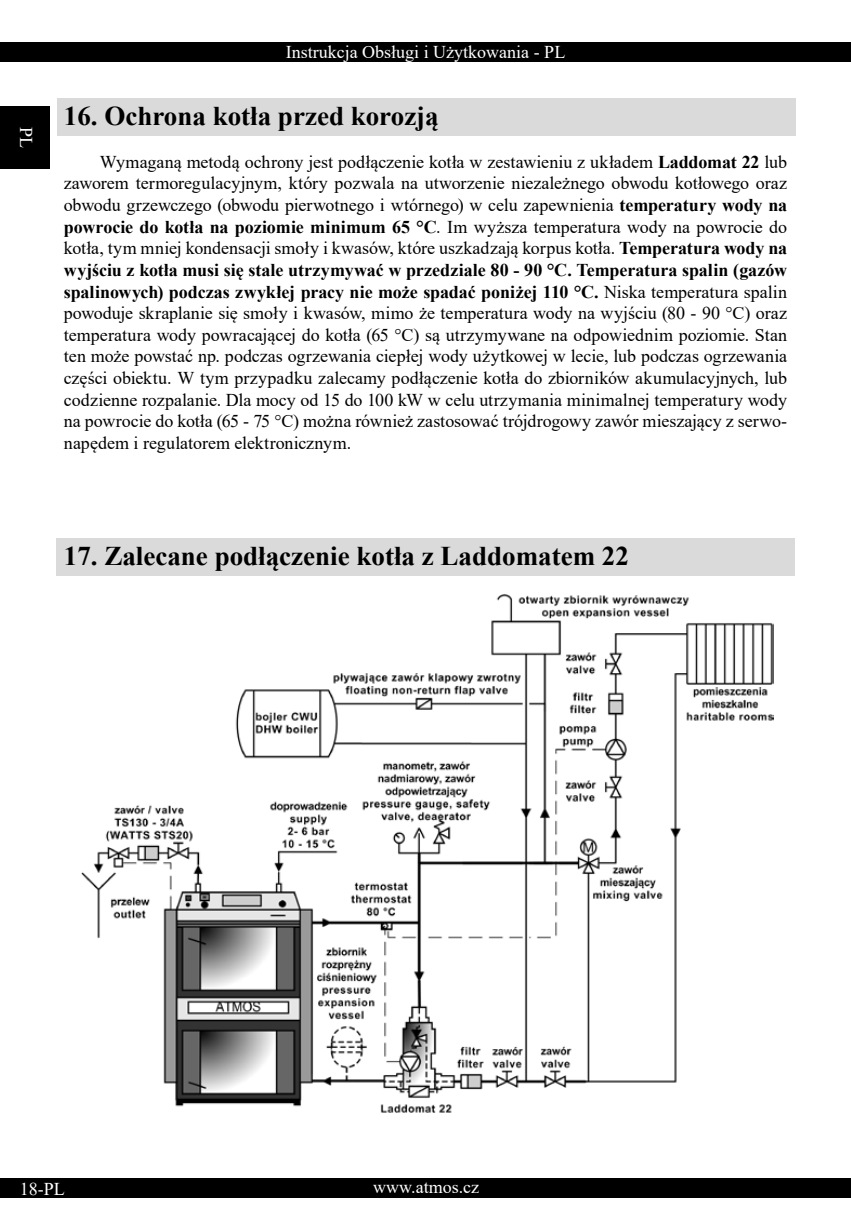
<style>
.page{position:relative;width:851px;height:1221px;background:#fff}
.page>*{position:absolute;margin:0;border:0;box-sizing:border-box;transform-origin:0 0}
.t1{font:700 27px "Times New Roman";color:#000}
.t2{font:18px/21.6px "Times New Roman";letter-spacing:-.005em;color:#000;text-align:justify}
.t3{font:18px "Times New Roman";color:#fff}
.s1{font-weight:700}
</style>
<div class="page">
<div style="left:0;top:43px;width:850px;height:19px;background:#000"></div>
<div style="left:0;top:106px;width:50px;height:63px;background:#000"></div>
<div style="left:0;top:1178px;width:850px;height:20px;background:#000"></div>
<div style="left:57px;top:99px;width:738px;height:37px;background:#dadada"></div>
<div style="left:56px;top:538px;width:738px;height:37px;background:#dadada"></div>
<img style="left:82px;top:594px;width:691px;height:519px">
<p class="t3" style="left:39px;top:127px;width:23px;rotate:90deg">PL</p>
<p class="t3" style="left:285px;top:40px;width:281px">Instrukcja Obsługi i Użytkowania - PL</p>
<h1 class="t1" style="left:64px;top:96px;width:376px">16. Ochrona kotła przed korozją</h1>
<p class="t2" style="left:64px;top:150px;width:724px;text-indent:36px">Wymaganą metodą ochrony jest podłączenie kotła w zestawieniu z układem <span class="s1">Laddomat 22</span> lub zaworem termoregulacyjnym, który pozwala na utworzenie niezależnego obwodu kotłowego oraz obwodu grzewczego (obwodu pierwotnego i wtórnego) w celu zapewnienia <span class="s1">temperatury wody na powrocie do kotła na poziomie minimum 65 °C</span>. Im wyższa temperatura wody na powrocie do kotła, tym mniej kondensacji smoły i kwasów, które uszkadzają korpus kotła. <span class="s1">Temperatura wody na wyjściu z kotła musi się stale utrzymywać w przedziale 80 - 90 °C. Temperatura spalin (gazów spalinowych) podczas zwykłej pracy nie może spadać poniżej 110 °C.</span> Niska temperatura spalin powoduje skraplanie się smoły i kwasów, mimo że temperatura wody na wyjściu (80 - 90 °C) oraz temperatura wody powracającej do kotła (65 °C) są utrzymywane na odpowiednim poziomie. Stan ten może powstać np. podczas ogrzewania ciepłej wody użytkowej w lecie, lub podczas ogrzewania części obiektu. W tym przypadku zalecamy podłączenie kotła do zbiorników akumulacyjnych, lub codzienne rozpalanie. Dla mocy od 15 do 100 kW w celu utrzymania minimalnej temperatury wody na powrocie do kotła (65 - 75 °C) można również zastosować trójdrogowy zawór mieszający z serwo&shy;napędem i regulatorem elektronicznym.</p>
<h1 class="t1" style="left:64px;top:536px;width:566px">17. Zalecane podłączenie kotła z Laddomatem 22</h1>
<p class="t3" style="left:20px;top:1175px;width:46px">18-PL</p>
<p class="t3" style="left:373px;top:1173px;width:107px">www.atmos.cz</p>
</div>
